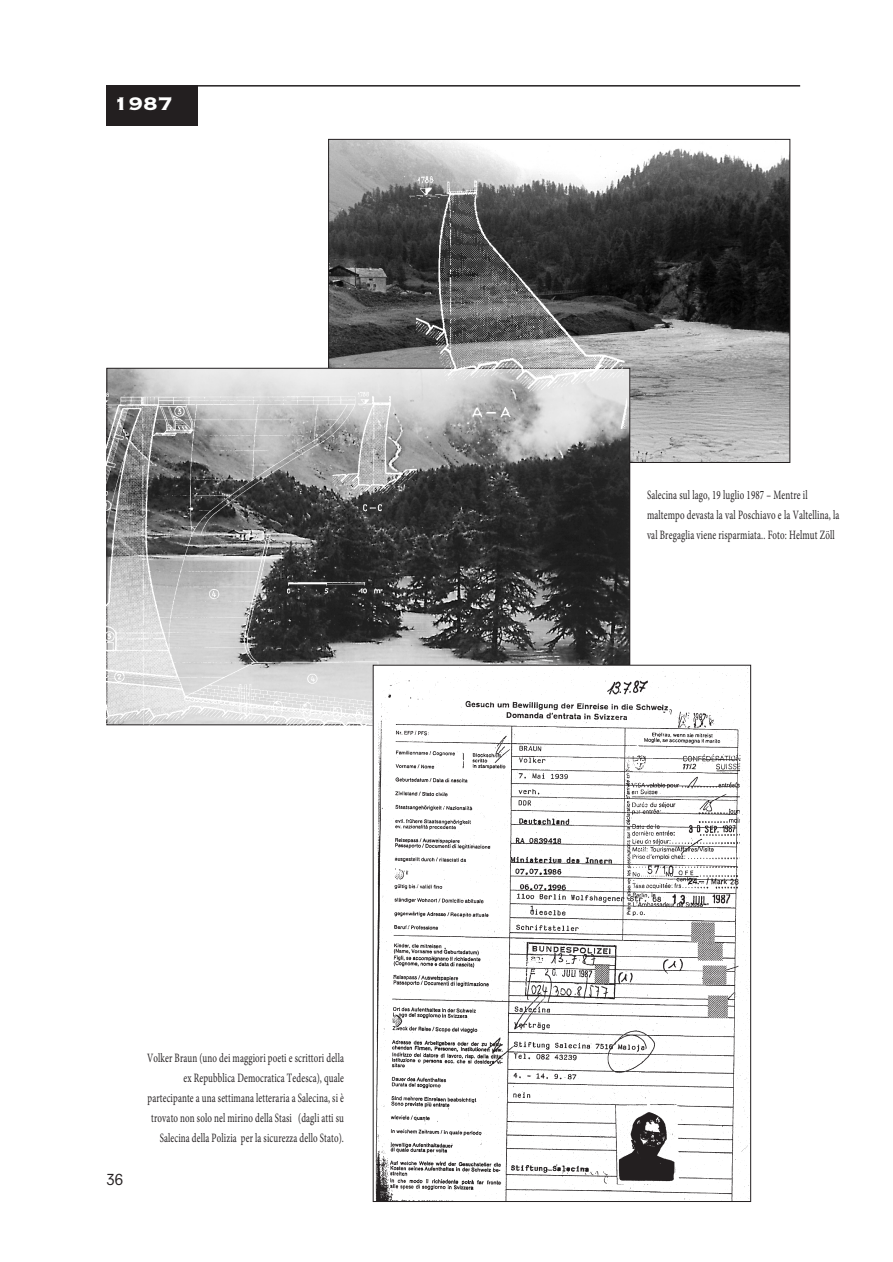
<style>
.page{position:relative;width:893px;height:1262px;background:#fff}
.page>*{position:absolute;margin:0;border:0;box-sizing:border-box;transform-origin:0 0}
.t1{font:24px "Copperplate Thirty Three BC";color:#fff}
.t2{font:15px "Neuzeit S";color:#231f20}
.t3{font:12.75px/20.1px "Minion Pro";letter-spacing:.015em;color:#231f20;scale:.7 1}
</style>
<div class="page">
<div style="left:106px;top:86px;width:92px;height:40px;background:#231f20"></div>
<hr style="left:106px;top:85px;width:693px;height:2px;background:#231f20">
<img style="left:330px;top:141px;width:458px;height:320px">
<img style="left:108px;top:370px;width:520px;height:294px">
<img style="left:395px;top:170px;width:231px;height:259px">
<img style="left:106px;top:383px;width:316px;height:343px">
<img style="left:374px;top:666px;width:374px;height:533px">
<h1 class="t1" style="left:114px;top:87px;width:60px">1987</h1>
<p class="t2" style="left:106px;top:1173px;width:18px">36</p>
<p class="t3" style="left:147px;top:1047px;width:282px;text-align:right">Volker Braun (uno dei maggiori poeti e scrittori della ex Repubblica Democratica Tedesca), quale partecipante a una settimana letteraria a Salecina, si è trovato non solo nel mirino della Stasi (dagli atti su Salecina della Polizia per la sicurezza dello Stato).</p>
<p class="t3" style="left:646px;top:484px;width:276px">Salecina sul lago, 19 luglio 1987 – Mentre il maltempo devasta la val Poschiavo e la Valtellina, la val Bregaglia viene risparmiata.. Foto: Helmut Zöll</p>
</div>
